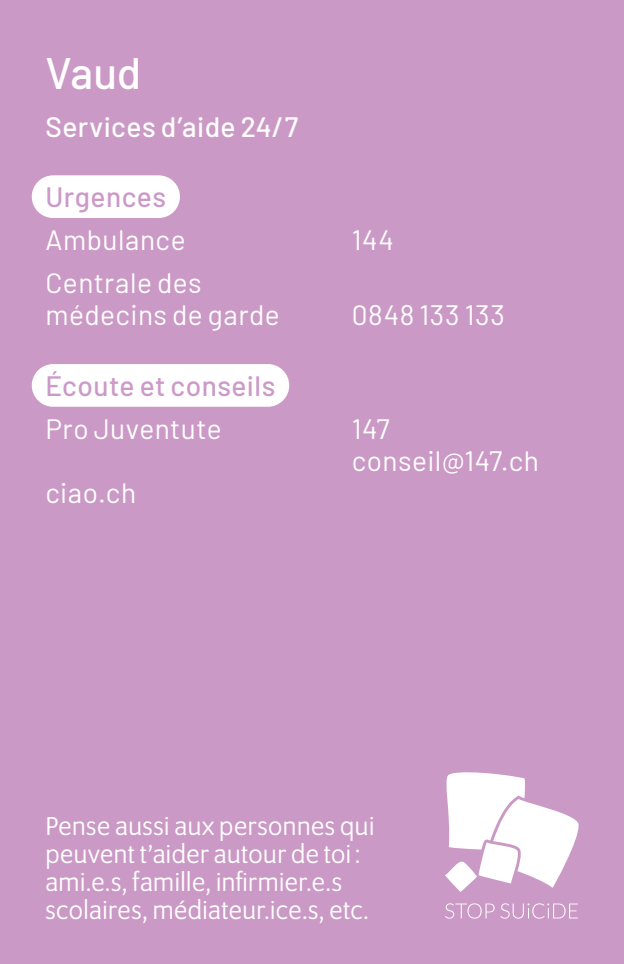
<style>
.page{position:relative;width:624px;height:964px;background:#cb99c5}
.page>*{position:absolute;margin:0;border:0;box-sizing:border-box;transform-origin:0 0}
.t1{font:500 44px "Barlow";color:#fff}
.t2{font:28px/28px "Program OT";letter-spacing:.02em;color:#fff}
.t3{font:28px/32px "Barlow";letter-spacing:.02em;color:#fff}
.t4{font:500 28px "Barlow";letter-spacing:.015em;color:#cc99c9}
.t5{font:500 28px "Barlow";letter-spacing:.02em;color:#fff}
</style>
<div class="page">
<div style="left:32px;top:175px;width:148px;height:43px;background:#fff;border-radius:21px"></div>
<div style="left:32px;top:364px;width:257px;height:43px;background:#fff;border-radius:21px"></div>
<svg style="left:445px;top:903px;width:49px;height:15px"></svg>
<svg style="left:500px;top:903px;width:78px;height:15px"></svg>
<svg style="left:445px;top:772px;width:134px;height:120px"></svg>
<h1 class="t1" style="left:45px;top:41px;width:97px">Vaud</h1>
<p class="t5" style="left:45px;top:106px;width:254px">Services d’aide 24/7</p>
<p class="t4" style="left:45px;top:176px;width:122px">Urgences</p>
<p class="t3" style="left:45px;top:222px;width:142px">Ambulance</p>
<p class="t3" style="left:352px;top:222px;width:44px">144</p>
<p class="t3" style="left:45px;top:265px;width:236px">Centrale des médecins de garde</p>
<p class="t3" style="left:352px;top:297px;width:154px">0848 133 133</p>
<p class="t4" style="left:45px;top:365px;width:231px">Écoute et conseils</p>
<p class="t3" style="left:45px;top:411px;width:178px">Pro Juventute</p>
<p class="t3" style="left:352px;top:411px;width:189px">147 conseil@147.ch</p>
<p class="t3" style="left:45px;top:475px;width:92px">ciao.ch</p>
<p class="t2" style="left:45px;top:811px;width:330px">Pense aussi aux personnes qui peuvent t’aider autour de toi: ami.e.s, famille, infirmier.e.s scolaires, médiateur.ice.s, etc.</p>
</div>
